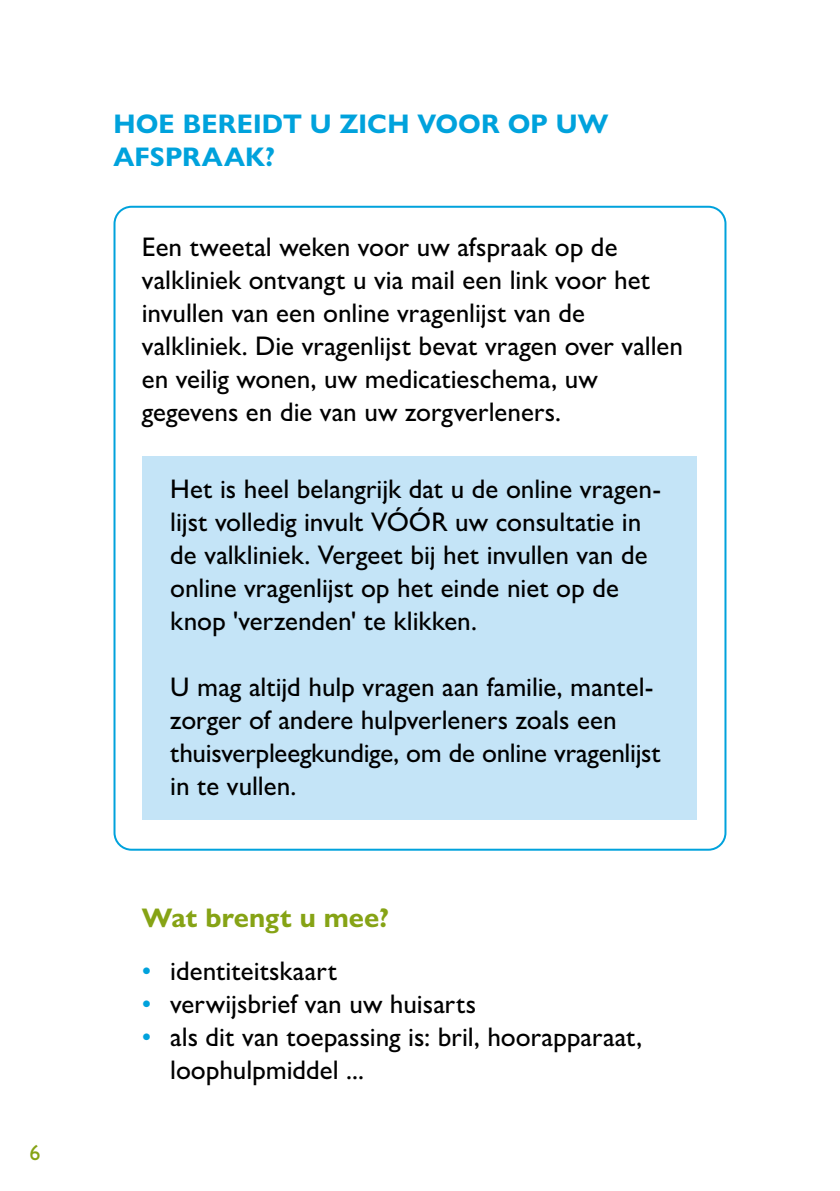
<style>
.page{position:relative;width:840px;height:1191px;background:#fff}
.page>*{position:absolute;margin:0;border:0;box-sizing:border-box;transform-origin:0 0}
.t1{font:500 27px/33px "Gill Sans Nova";color:#000}
.t2{font:700 27px/33px "Gill Sans Nova";letter-spacing:.005em;color:#00a2dc}
.t3{font:700 27px "Gill Sans Nova";letter-spacing:.005em;color:#86a315}
.t4{font:500 22px "Gill Sans Nova";color:#86a315}
.s1{color:#00a2dc}
</style>
<div class="page">
<div style="left:143px;top:456px;width:553px;height:363px;background:#c4e4f7"></div>
<p class="t4" style="left:29px;top:1138px;width:13px">6</p>
<p class="t2" style="left:113px;top:107px;width:496px">HOE BEREIDT U ZICH VOOR OP UW<br>AFSPRAAK?</p>
<p class="t1" style="left:142px;top:230px;width:542px">Een tweetal weken voor uw afspraak op de valkliniek ontvangt u via mail een link voor het invullen van een online vragenlijst van de valkliniek. Die vragenlijst bevat vragen over vallen en veilig wonen, uw medicatieschema, uw gegevens en die van uw zorgverleners.</p>
<p class="t1" style="left:170px;top:472px;width:490px">Het is heel belangrijk dat u de online vragen&shy;lijst volledig invult VÓÓR uw consultatie in de valkliniek. Vergeet bij het invullen van de online vragenlijst op het einde niet op de knop 'verzenden' te klikken.</p>
<p class="t1" style="left:170px;top:670px;width:492px">U mag altijd hulp vragen aan familie, mantel&shy;zorger of andere hulpverleners zoals een thuisverpleegkundige, om de online vragenlijst in te vullen.</p>
<p class="t3" style="left:142px;top:901px;width:249px">Wat brengt u mee?</p>
<p class="t1" style="left:142px;top:954px;width:196px"><span class="s1">•</span> identiteitskaart</p>
<p class="t1" style="left:142px;top:987px;width:335px"><span class="s1">•</span> verwijsbrief van uw huisarts</p>
<p class="t1" style="left:170px;top:1020px;width:473px;text-indent:-28px"><span class="s1">•</span> als dit van toepassing is: bril, hoorapparaat, loophulpmiddel ...</p>
</div>
